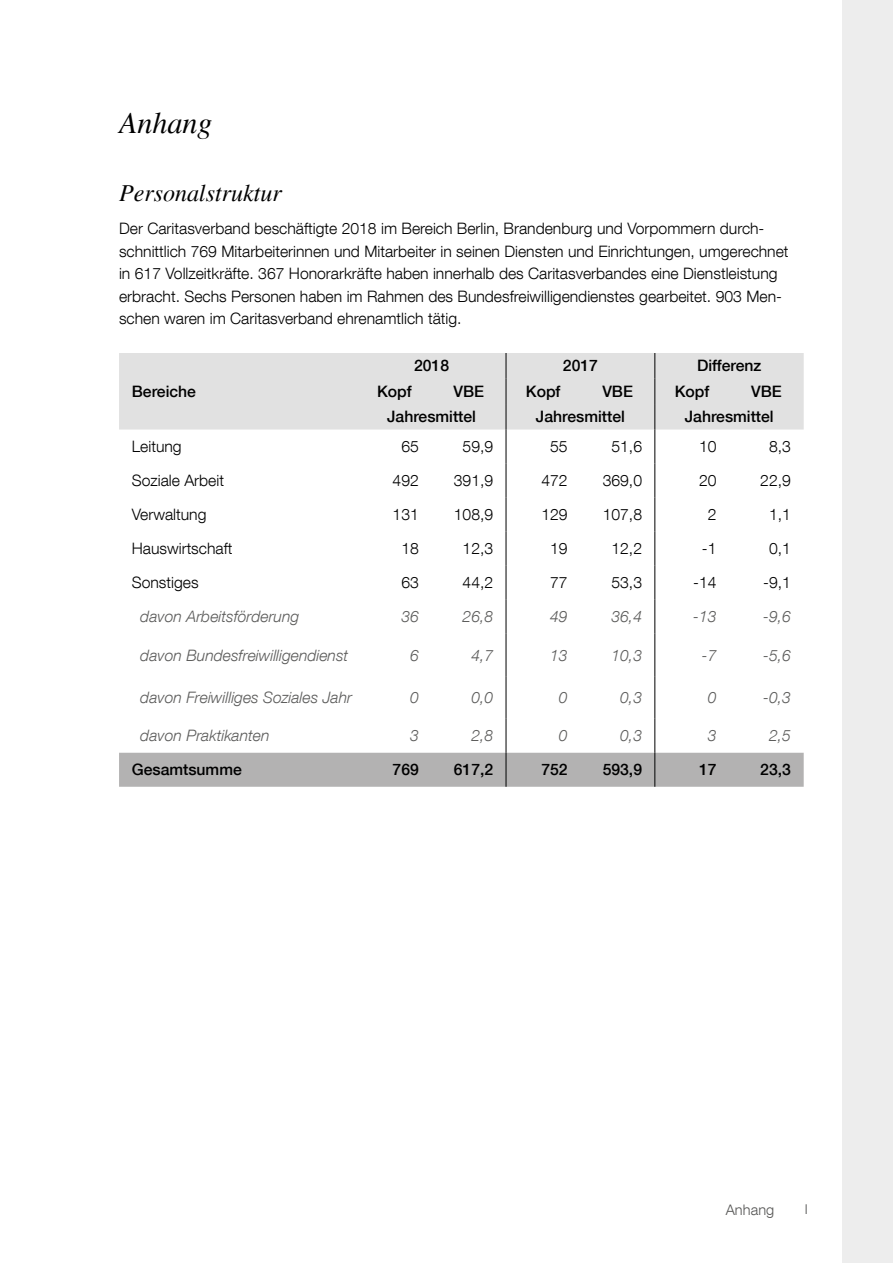
<style>
.page{position:relative;width:893px;height:1263px;background:#fff}
.page>*{position:absolute;margin:0;border:0;box-sizing:border-box;transform-origin:0 0}
.Überschrift_1{font:italic 30px "Times";color:#000}
.Überschrift_2{font:italic 24px "Times";color:#000}
.Fließtext_ohne_Einzu{font:300 15.75px/22.5px "Helvetica Neue LT Com";color:#000}
.Fließtext_ohne_Einzu-2{font:italic 300 15.75px "Helvetica Neue LT Com";color:#5c5c5b}
.Fließtext_ohne_Einzu-3{font:500 15.75px "Helvetica Neue LT Com";color:#000}
.t1{font:300 14.55px "Helvetica Neue LT Com";letter-spacing:.005em;color:#575756}
.t2{font:300 13.5px "Helvetica Neue LT Com";color:#575756}
</style>
<div class="page">
<div style="left:842px;top:0;width:51px;height:1263px;background:#ededed"></div>
<div style="left:119px;top:353px;width:685px;height:76px;background:#e1e1e1"></div>
<div style="left:119px;top:753px;width:685px;height:34px;background:#b3b2b2"></div>
<svg style="left:506px;top:353px;width:1px;height:76px"></svg>
<hr style="left:506px;top:429px;width:1px;height:35px;background:#000">
<hr style="left:506px;top:464px;width:1px;height:34px;background:#000">
<hr style="left:506px;top:498px;width:1px;height:34px;background:#000">
<hr style="left:506px;top:532px;width:1px;height:34px;background:#000">
<hr style="left:506px;top:566px;width:1px;height:34px;background:#000">
<hr style="left:506px;top:600px;width:1px;height:34px;background:#000">
<hr style="left:506px;top:634px;width:1px;height:42px;background:#000">
<hr style="left:506px;top:676px;width:1px;height:43px;background:#000">
<hr style="left:506px;top:719px;width:1px;height:34px;background:#000">
<hr style="left:506px;top:753px;width:1px;height:34px;background:#000">
<svg style="left:655px;top:353px;width:1px;height:76px"></svg>
<hr style="left:655px;top:429px;width:1px;height:35px;background:#000">
<hr style="left:655px;top:464px;width:1px;height:34px;background:#000">
<hr style="left:655px;top:498px;width:1px;height:34px;background:#000">
<hr style="left:655px;top:532px;width:1px;height:34px;background:#000">
<hr style="left:655px;top:566px;width:1px;height:34px;background:#000">
<hr style="left:655px;top:600px;width:1px;height:34px;background:#000">
<hr style="left:655px;top:634px;width:1px;height:42px;background:#000">
<hr style="left:655px;top:676px;width:1px;height:43px;background:#000">
<hr style="left:655px;top:719px;width:1px;height:34px;background:#000">
<hr style="left:655px;top:753px;width:1px;height:34px;background:#000">
<p class="Überschrift_1" style="left:119px;top:106px;width:95px">Anhang</p>
<p class="Überschrift_2" style="left:119px;top:179px;width:164px">Personalstruktur</p>
<p class="Fließtext_ohne_Einzu" style="left:119px;top:217px;width:671px">Der Caritasverband beschäftigte 2018 im Bereich Berlin, Brandenburg und Vorpommern durch&shy;schnittlich 769 Mitarbeiterinnen und Mitarbeiter in seinen Diensten und Einrichtungen, umgerechnet in 617 Vollzeitkräfte. 367 Honorarkräfte haben innerhalb des Caritasverbandes eine Dienstleistung erbracht. Sechs Personen haben im Rahmen des Bundesfreiwilligendienstes gearbeitet. 903 Men&shy;schen waren im Caritasverband ehrenamtlich tätig.</p>
<p class="Fließtext_ohne_Einzu-3" style="left:414px;top:356px;width:37px">2018</p>
<p class="Fließtext_ohne_Einzu-3" style="left:563px;top:356px;width:37px">2017</p>
<p class="Fließtext_ohne_Einzu-3" style="left:697px;top:356px;width:66px">Differenz</p>
<p class="Fließtext_ohne_Einzu-3" style="left:132px;top:382px;width:66px">Bereiche</p>
<p class="Fließtext_ohne_Einzu-3" style="left:377px;top:382px;width:36px">Kopf</p>
<p class="Fließtext_ohne_Einzu-3" style="left:453px;top:382px;width:32px">VBE</p>
<p class="Fließtext_ohne_Einzu-3" style="left:526px;top:382px;width:36px">Kopf</p>
<p class="Fließtext_ohne_Einzu-3" style="left:602px;top:382px;width:32px">VBE</p>
<p class="Fließtext_ohne_Einzu-3" style="left:675px;top:382px;width:36px">Kopf</p>
<p class="Fließtext_ohne_Einzu-3" style="left:751px;top:382px;width:32px">VBE</p>
<p class="Fließtext_ohne_Einzu-3" style="left:387px;top:407px;width:90px">Jahresmittel</p>
<p class="Fließtext_ohne_Einzu-3" style="left:536px;top:407px;width:90px">Jahresmittel</p>
<p class="Fließtext_ohne_Einzu-3" style="left:685px;top:407px;width:90px">Jahresmittel</p>
<p class="Fließtext_ohne_Einzu" style="left:132px;top:435px;width:51px">Leitung</p>
<p class="Fließtext_ohne_Einzu" style="left:401px;top:435px;width:19px">65</p>
<p class="Fließtext_ohne_Einzu" style="left:463px;top:435px;width:32px">59,9</p>
<p class="Fließtext_ohne_Einzu" style="left:550px;top:435px;width:19px">55</p>
<p class="Fließtext_ohne_Einzu" style="left:611px;top:435px;width:32px">51,6</p>
<p class="Fließtext_ohne_Einzu" style="left:699px;top:435px;width:19px">10</p>
<p class="Fließtext_ohne_Einzu" style="left:769px;top:435px;width:23px">8,3</p>
<p class="Fließtext_ohne_Einzu" style="left:132px;top:469px;width:94px">Soziale Arbeit</p>
<p class="Fließtext_ohne_Einzu" style="left:393px;top:469px;width:28px">492</p>
<p class="Fließtext_ohne_Einzu" style="left:454px;top:469px;width:41px">391,9</p>
<p class="Fließtext_ohne_Einzu" style="left:541px;top:469px;width:28px">472</p>
<p class="Fließtext_ohne_Einzu" style="left:603px;top:469px;width:41px">369,0</p>
<p class="Fließtext_ohne_Einzu" style="left:699px;top:469px;width:19px">20</p>
<p class="Fließtext_ohne_Einzu" style="left:760px;top:469px;width:32px">22,9</p>
<p class="Fließtext_ohne_Einzu" style="left:132px;top:503px;width:76px">Verwaltung</p>
<p class="Fließtext_ohne_Einzu" style="left:393px;top:503px;width:28px">131</p>
<p class="Fließtext_ohne_Einzu" style="left:454px;top:503px;width:41px">108,9</p>
<p class="Fließtext_ohne_Einzu" style="left:541px;top:503px;width:28px">129</p>
<p class="Fließtext_ohne_Einzu" style="left:603px;top:503px;width:41px">107,8</p>
<p class="Fließtext_ohne_Einzu" style="left:708px;top:503px;width:10px">2</p>
<p class="Fließtext_ohne_Einzu" style="left:769px;top:503px;width:23px">1,1</p>
<p class="Fließtext_ohne_Einzu" style="left:132px;top:537px;width:102px">Hauswirtschaft</p>
<p class="Fließtext_ohne_Einzu" style="left:401px;top:537px;width:19px">18</p>
<p class="Fließtext_ohne_Einzu" style="left:463px;top:537px;width:32px">12,3</p>
<p class="Fließtext_ohne_Einzu" style="left:550px;top:537px;width:19px">19</p>
<p class="Fließtext_ohne_Einzu" style="left:611px;top:537px;width:32px">12,2</p>
<p class="Fließtext_ohne_Einzu" style="left:702px;top:537px;width:16px">-1</p>
<p class="Fließtext_ohne_Einzu" style="left:769px;top:537px;width:23px">0,1</p>
<p class="Fließtext_ohne_Einzu" style="left:132px;top:571px;width:68px">Sonstiges</p>
<p class="Fließtext_ohne_Einzu" style="left:401px;top:571px;width:19px">63</p>
<p class="Fließtext_ohne_Einzu" style="left:463px;top:571px;width:32px">44,2</p>
<p class="Fließtext_ohne_Einzu" style="left:550px;top:571px;width:19px">77</p>
<p class="Fließtext_ohne_Einzu" style="left:611px;top:571px;width:32px">53,3</p>
<p class="Fließtext_ohne_Einzu" style="left:693px;top:571px;width:25px">-14</p>
<p class="Fließtext_ohne_Einzu" style="left:763px;top:571px;width:29px">-9,1</p>
<p class="Fließtext_ohne_Einzu-2" style="left:140px;top:607px;width:160px">davon Arbeitsförderung</p>
<p class="Fließtext_ohne_Einzu-2" style="left:401px;top:607px;width:19px">36</p>
<p class="Fließtext_ohne_Einzu-2" style="left:463px;top:607px;width:32px">26,8</p>
<p class="Fließtext_ohne_Einzu-2" style="left:550px;top:607px;width:19px">49</p>
<p class="Fließtext_ohne_Einzu-2" style="left:611px;top:607px;width:32px">36,4</p>
<p class="Fließtext_ohne_Einzu-2" style="left:693px;top:607px;width:25px">-13</p>
<p class="Fließtext_ohne_Einzu-2" style="left:763px;top:607px;width:29px">-9,6</p>
<p class="Fließtext_ohne_Einzu-2" style="left:140px;top:645px;width:209px">davon Bundesfreiwilligendienst</p>
<p class="Fließtext_ohne_Einzu-2" style="left:410px;top:645px;width:10px">6</p>
<p class="Fließtext_ohne_Einzu-2" style="left:471px;top:645px;width:23px">4,7</p>
<p class="Fließtext_ohne_Einzu-2" style="left:550px;top:645px;width:19px">13</p>
<p class="Fließtext_ohne_Einzu-2" style="left:611px;top:645px;width:32px">10,3</p>
<p class="Fließtext_ohne_Einzu-2" style="left:702px;top:645px;width:16px">-7</p>
<p class="Fließtext_ohne_Einzu-2" style="left:763px;top:645px;width:29px">-5,6</p>
<p class="Fließtext_ohne_Einzu-2" style="left:140px;top:688px;width:213px">davon Freiwilliges Soziales Jahr</p>
<p class="Fließtext_ohne_Einzu-2" style="left:410px;top:688px;width:10px">0</p>
<p class="Fließtext_ohne_Einzu-2" style="left:471px;top:688px;width:23px">0,0</p>
<p class="Fließtext_ohne_Einzu-2" style="left:559px;top:688px;width:10px">0</p>
<p class="Fließtext_ohne_Einzu-2" style="left:620px;top:688px;width:23px">0,3</p>
<p class="Fließtext_ohne_Einzu-2" style="left:708px;top:688px;width:10px">0</p>
<p class="Fließtext_ohne_Einzu-2" style="left:763px;top:688px;width:29px">-0,3</p>
<p class="Fließtext_ohne_Einzu-2" style="left:140px;top:726px;width:131px">davon Praktikanten</p>
<p class="Fließtext_ohne_Einzu-2" style="left:410px;top:726px;width:10px">3</p>
<p class="Fließtext_ohne_Einzu-2" style="left:471px;top:726px;width:23px">2,8</p>
<p class="Fließtext_ohne_Einzu-2" style="left:559px;top:726px;width:10px">0</p>
<p class="Fließtext_ohne_Einzu-2" style="left:620px;top:726px;width:23px">0,3</p>
<p class="Fließtext_ohne_Einzu-2" style="left:708px;top:726px;width:10px">3</p>
<p class="Fließtext_ohne_Einzu-2" style="left:769px;top:726px;width:23px">2,5</p>
<p class="Fließtext_ohne_Einzu-3" style="left:132px;top:760px;width:111px">Gesamtsumme</p>
<p class="Fließtext_ohne_Einzu-3" style="left:393px;top:760px;width:28px">769</p>
<p class="Fließtext_ohne_Einzu-3" style="left:454px;top:760px;width:41px">617,2</p>
<p class="Fließtext_ohne_Einzu-3" style="left:541px;top:760px;width:28px">752</p>
<p class="Fließtext_ohne_Einzu-3" style="left:603px;top:760px;width:41px">593,9</p>
<p class="Fließtext_ohne_Einzu-3" style="left:699px;top:760px;width:19px">17</p>
<p class="Fließtext_ohne_Einzu-3" style="left:760px;top:760px;width:32px">23,3</p>
<p class="t1" style="left:726px;top:1201px;width:50px">Anhang</p>
<p class="t2" style="left:805px;top:1201px;width:4px">I</p>
</div>
